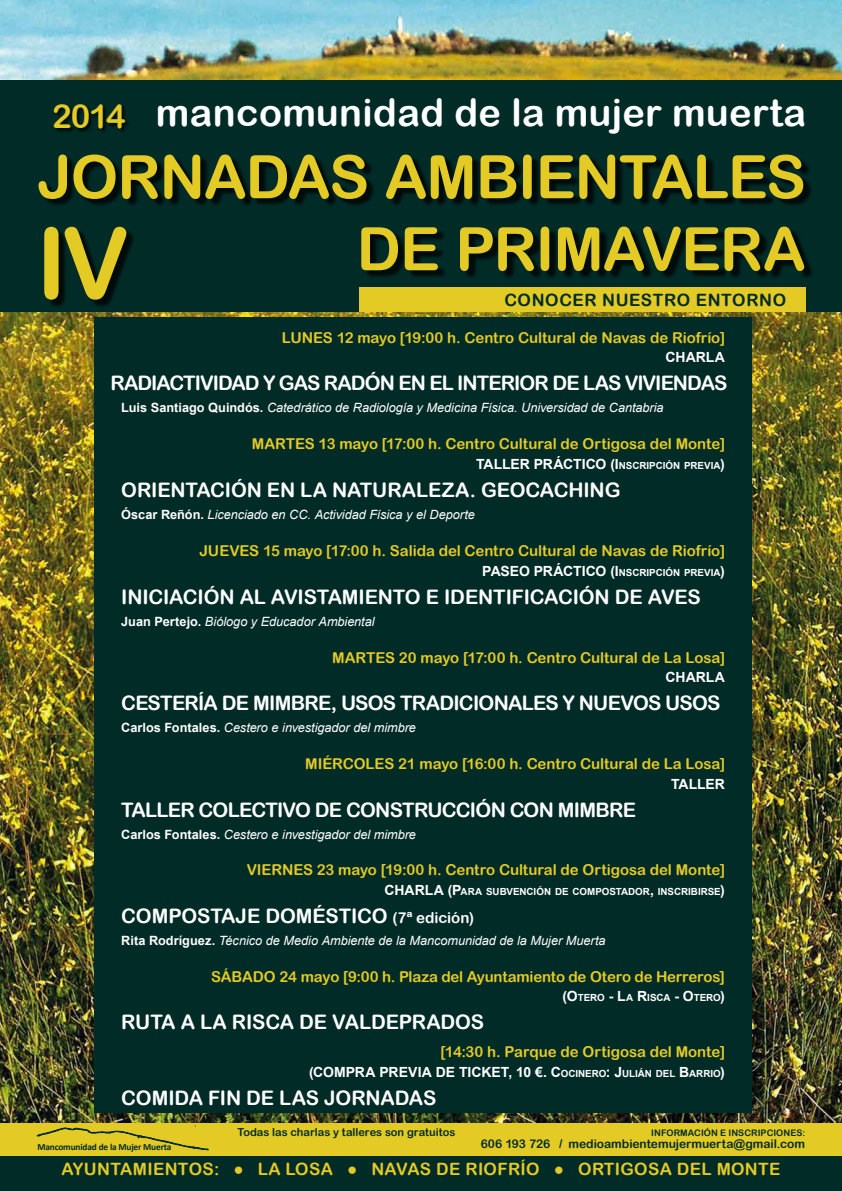
<style>
.page{position:relative;width:842px;height:1191px;background:#fff}
.page>*{position:absolute;margin:0;border:0;box-sizing:border-box;transform-origin:0 0}
.t1{font:98.4px "Arial Rounded MT Bold";color:#e4ca25}
.t2{font:60px/72px "Arial Rounded MT Bold";letter-spacing:-.02em;color:#e4ca25;text-align:right}
.t3{font:38px "Arial Rounded MT Bold";color:#fff}
.t4{font:20px "Arial Rounded MT Bold";letter-spacing:-.005em;color:#fff}
.t5{font:17px "Arial Rounded MT Bold";letter-spacing:.02em;color:#e4ca25}
.t6{font:17px "Arial Rounded MT Bold";letter-spacing:.035em;color:#002b27}
.t7{font:15.1px "Arial Rounded MT Bold";color:#fff}
.t8{font:15px "Arial Rounded MT Bold";letter-spacing:-.015em;color:#e4ca25}
.t9{font:700 14px "Arial";color:#fff}
.t10{font:italic 12.8px "Arial";letter-spacing:-.005em;color:#fff}
.t11{font:12px "Arial Rounded MT Bold";letter-spacing:-.005em;color:#002b27}
.t12{font:11px "Arial Rounded MT Bold";color:#002b27}
.t13{font:700 9.8px "Arial";letter-spacing:-.005em;color:#fff}
.t14{font:700 9.4px "Calibri";letter-spacing:-.02em;color:#002b27}
.t15{font:9px "Arial Rounded MT Bold";color:#002b27}
.s1{font-size:33px;color:#e4ca25}
.s2{font-weight:700;font-style:normal}
.s3{font-style:inherit}
.s4{font-size:9.8px}
.s5{font-size:14px}
.s6{font-family:"Arial"}
</style>
<div class="page">
<img style="left:0;top:0;width:842px;height:1123px">
<div style="left:0;top:1155px;width:842px;height:36px;background:#002b27"></div>
<div style="left:95px;top:317px;width:657px;height:796px;background:#002b27"></div>
<div style="left:0;top:1123px;width:842px;height:32px;background:#e4ca25"></div>
<div style="left:0;top:80px;width:842px;height:232px;background:#002b27"></div>
<div style="left:360px;top:287px;width:446px;height:25px;background:#e4ca25"></div>
<div style="left:42px;top:157px;width:772px;height:122px;background:#000;opacity:.75"></div>
<div style="left:53px;top:103px;width:77px;height:30px;background:#000;opacity:.75"></div>
<div style="left:47px;top:230px;width:89px;height:78px;background:#000;opacity:.75"></div>
<svg style="left:37px;top:1125px;width:172px;height:25px"></svg>
<h3 class="t3" style="left:52px;top:90px;width:755px"><span class="s1">2014</span> mancomunidad de la mujer muerta</h3>
<h2 class="t2" style="left:37px;top:140px;width:770px">Jornadas ambientales de Primavera</h2>
<h1 class="t1" style="left:36px;top:205px;width:43px">IV</h1>
<p class="t6" style="left:505px;top:290px;width:283px">conocer nuestro entorno</p>
<p class="t8" style="left:282px;top:328px;width:11px">LUNES</p>
<p class="t8" style="left:337px;top:328px;width:390px">12 mayo [19:00 h. Centro Cultural de Navas de Riofrío]</p>
<p class="t9" style="left:666px;top:348px;width:61px">Charla</p>
<h3 class="t4" style="left:110px;top:371px;width:13px">RADIACTIVIDAD</h3>
<h3 class="t4" style="left:263px;top:371px;width:75px">Y GAS RAD</h3>
<h3 class="t4" style="left:365px;top:371px;width:105px">ÓNEN EL INTERIOR</h3>
<h3 class="t4" style="left:552px;top:371px;width:44px">DE LAS</h3>
<h3 class="t4" style="left:625px;top:371px;width:13px">VIVIENDAS</h3>
<p class="t10" style="left:121px;top:399px;width:544px"><span class="s2">Luis Santiago Quindós.</span> Catedrático de Radiología y Medicina Física. Universidad de Cantabria</p>
<p class="t8" style="left:252px;top:435px;width:12px">MARTES</p>
<p class="t8" style="left:319px;top:435px;width:408px">13 mayo [17:00 h. Centro Cultural de Ortigosa del Monte]</p>
<p class="t9" style="left:476px;top:455px;width:250px">Taller práctico (<span class="s3">I</span><span class="s4">NSCRIPCIÓN PREVIA</span>)</p>
<h3 class="t4" style="left:121px;top:478px;width:13px">ORIENTACI</h3>
<h3 class="t4" style="left:231px;top:478px;width:116px">ÓNEN LA NATURALE</h3>
<h3 class="t4" style="left:442px;top:478px;width:70px">ZA. GEOCAC</h3>
<h3 class="t4" style="left:568px;top:478px;width:54px">HING</h3>
<p class="t10" style="left:121px;top:506px;width:355px"><span class="s2">Óscar Reñón.</span> Licenciado en CC. Actividad Física y el Deporte</p>
<p class="t8" style="left:199px;top:542px;width:20px">JUEVES</p>
<p class="t8" style="left:263px;top:542px;width:463px">15 mayo [17:00 h. Salida del Centro Cultural de Navas de Riofrío]</p>
<p class="t13" style="left:482px;top:566px;width:244px"><span class="s5">PASEO práctico (</span><span class="s5">I</span>NSCRIPCIÓN PREVIA<span class="s5">)</span></p>
<h3 class="t4" style="left:121px;top:584px;width:11px">INICIACI</h3>
<h3 class="t4" style="left:204px;top:584px;width:81px">ÓNAL AVISTAMIENTO</h3>
<h3 class="t4" style="left:426px;top:584px;width:31px">E IDENTI</h3>
<h3 class="t4" style="left:512px;top:584px;width:24px">FICACI</h3>
<h3 class="t4" style="left:579px;top:584px;width:83px">ÓNDE AVES</h3>
<p class="t10" style="left:121px;top:613px;width:255px"><span class="s2">Juan Pertejo.</span> Biólogo y Educador Ambiental</p>
<p class="t8" style="left:332px;top:648px;width:12px">MARTES</p>
<p class="t8" style="left:399px;top:648px;width:327px">20 mayo [17:00 h. Centro Cultural de La Losa]</p>
<p class="t9" style="left:666px;top:668px;width:21px">CHARLA</p>
<h3 class="t4" style="left:121px;top:691px;width:14px">CESTER</h3>
<h3 class="t4" style="left:198px;top:691px;width:69px">ÍADE MIMBRE</h3>
<h3 class="t4" style="left:331px;top:691px;width:25px">, USOS</h3>
<h3 class="t4" style="left:400px;top:691px;width:14px">TRADICIONALES</h3>
<h3 class="t4" style="left:562px;top:691px;width:31px">Y NUEVOS</h3>
<h3 class="t4" style="left:665px;top:691px;width:15px">USOS</h3>
<p class="t10" style="left:121px;top:719px;width:296px"><span class="s2">Carlos Fontales.</span> Cestero e investigador del mimbre</p>
<p class="t8" style="left:305px;top:755px;width:39px">MIÉRCOLES</p>
<p class="t8" style="left:398px;top:755px;width:328px">21 mayo [16:00 h. Centro Cultural de La Losa]</p>
<p class="t9" style="left:671px;top:775px;width:18px">TALLER</p>
<h3 class="t4" style="left:121px;top:798px;width:14px">TALLER</h3>
<h3 class="t4" style="left:199px;top:798px;width:14px">COLECTIVO</h3>
<h3 class="t4" style="left:315px;top:798px;width:46px">DE CONSTRUCCI</h3>
<h3 class="t4" style="left:475px;top:798px;width:50px">ÓN CON</h3>
<h3 class="t4" style="left:558px;top:798px;width:14px">MIMBRE</h3>
<p class="t10" style="left:121px;top:826px;width:296px"><span class="s2">Carlos Fontales.</span> Cestero e investigador del mimbre</p>
<p class="t8" style="left:247px;top:860px;width:11px">VIERNES</p>
<p class="t8" style="left:317px;top:860px;width:409px">23 mayo [19:00 h. Centro Cultural de Ortigosa del Monte]</p>
<p class="t9" style="left:384px;top:880px;width:21px">CHARLA</p>
<p class="t13" style="left:448px;top:884px;width:279px"><span class="s5">(</span><span class="s5">P</span>ARA SUBVENCIÓN DE COMPOSTADOR<span class="s5">,</span> INSCRIBIRSE<span class="s5">)</span></p>
<h3 class="t4" style="left:121px;top:903px;width:16px">COM</h3>
<h3 class="t4" style="left:168px;top:903px;width:28px">POSTA</h3>
<h3 class="t4" style="left:236px;top:903px;width:46px">JE DOM</h3>
<h3 class="t4" style="left:313px;top:903px;width:26px">ÉSTICO</h3>
<p class="t7" style="left:393px;top:908px;width:83px">(7ª edición)</p>
<p class="t10" style="left:121px;top:931px;width:486px"><span class="s2">Rita Rodríguez.</span> Técnico de Medio Ambiente de la Mancomunidad de la Mujer Muerta</p>
<p class="t8" style="left:211px;top:967px;width:33px">SÁBADO</p>
<p class="t8" style="left:280px;top:967px;width:447px">24 mayo [9:00 h. Plaza del Ayuntamiento de Otero de Herreros]</p>
<p class="t13" style="left:563px;top:991px;width:164px"><span class="s5">(</span><span class="s5">O</span>TERO <span class="s5">- L</span>A <span class="s5">R</span>ISCA <span class="s5">- O</span>TERO<span class="s5">)</span></p>
<h3 class="t4" style="left:121px;top:1010px;width:15px">RUTA</h3>
<h3 class="t4" style="left:181px;top:1010px;width:65px">ALA RISCA</h3>
<h3 class="t4" style="left:299px;top:1010px;width:48px">DE VALDE</h3>
<h3 class="t4" style="left:399px;top:1010px;width:28px">PRADOS</h3>
<p class="t8" style="left:440px;top:1042px;width:286px">[14:30 h. Parque de Ortigosa del Monte]</p>
<p class="t9" style="left:309px;top:1062px;width:417px">(Compra previa de ticket, 10 €. <span class="s3">C</span><span class="s4">OCINERO</span><span class="s3">: J</span><span class="s4">ULIÁN DEL</span> <span class="s3">B</span><span class="s4">ARRIO</span>)</p>
<h3 class="t4" style="left:121px;top:1085px;width:15px">COMIDA</h3>
<h3 class="t4" style="left:208px;top:1085px;width:85px">FINDE LAS</h3>
<h3 class="t4" style="left:324px;top:1085px;width:27px">JORNADAS</h3>
<p class="t12" style="left:237px;top:1126px;width:219px">Todas las charlas y talleres son gratuitos</p>
<p class="t15" style="left:651px;top:1127px;width:23px">IN FORMACI</p>
<p class="t15" style="left:704px;top:1127px;width:31px">ÓNEINSCRI</p>
<p class="t15" style="left:761px;top:1127px;width:13px">PCIONES</p>
<p class="t15" style="left:802px;top:1127px;width:4px">:</p>
<p class="t14" style="left:37px;top:1141px;width:136px">Mancomunidad de la Mujer Muerta</p>
<p class="t11" style="left:481px;top:1137px;width:326px">606 193 726 / medioambientemujermuerta@gmail.com</p>
<p class="t5" style="left:61px;top:1159px;width:36px">AYUNTAMIENTOS</p>
<p class="t5" style="left:214px;top:1159px;width:84px">: <span class="s6">●</span> LA LOSA</p>
<p class="t5" style="left:347px;top:1159px;width:37px"><span class="s6">●</span> NAVAS</p>
<p class="t5" style="left:436px;top:1159px;width:41px">DE RIO</p>
<p class="t5" style="left:497px;top:1159px;width:92px">FRÍO <span class="s6">●</span> ORTI</p>
<p class="t5" style="left:620px;top:1159px;width:27px">GOSA</p>
<p class="t5" style="left:677px;top:1159px;width:13px">DEL</p>
<p class="t5" style="left:717px;top:1159px;width:14px">MONTE</p>
</div>
